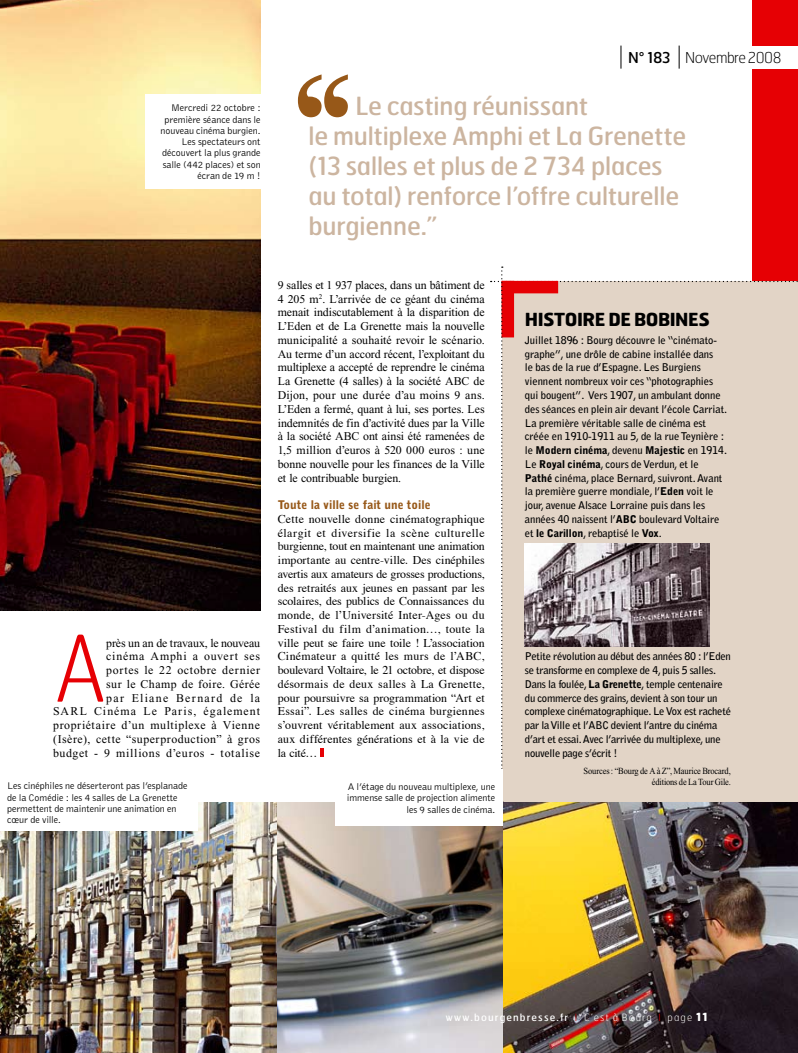
<style>
.page{position:relative;width:798px;height:1053px;background:#fff}
.page>*{position:absolute;margin:0;border:0;box-sizing:border-box;transform-origin:0 0}
.t1{font:100 91.62px "Hermes";color:#e60004}
.t2{font:25px/30px "Hermes";letter-spacing:-.01em;color:#ccb5a0}
.t3{font:700 18px "Hermes";letter-spacing:-.025em;color:#000}
.t4{font:100 15px "Hermes";letter-spacing:-.035em;color:#000}
.t5{font:11.88px/13.8px "Times New Roman";letter-spacing:.045em;color:#000;text-align:right}
.t6{font:11.88px/13.8px "Times";letter-spacing:.01em;color:#000}
.t7{font:700 10.62px/13.8px "Bell Gothic";letter-spacing:-.01em;color:#000}
.t8{font:300 10px/11.2px "Bell Gothic";letter-spacing:-.005em;color:#000;text-align:right}
.t9{font:10px "Hermes";letter-spacing:.115em;color:#fff}
.t10{font:9.38px/11.9px "Times New Roman";letter-spacing:-.015em;color:#000;text-align:right;scale:.9 1}
.s1{font-weight:400}
.s2{font-family:"Bell Gothic";font-weight:900;color:#975818}
.s3{font-weight:900}
.s4{font-weight:100;color:#e60004}
.s5{font-weight:100}
.s6{font-weight:700;font-size:11.25px}
</style>
<div class="page">
<img style="left:0;top:0;width:260px;height:609px">
<svg style="left:0;top:609px;width:260px;height:2px"></svg>
<div style="left:145px;top:94px;width:123px;height:95px;background:#fff"></div>
<div style="left:752px;top:0;width:45px;height:1052px;background:#e60004"></div>
<div style="left:625px;top:46px;width:172px;height:22px;background:#fff"></div>
<svg style="left:620px;top:46px;width:1px;height:23px"></svg>
<svg style="left:678px;top:46px;width:1px;height:23px"></svg>
<svg style="left:298px;top:74px;width:50px;height:43px"></svg>
<img style="left:0;top:802px;width:797px;height:250px">
<svg style="left:320px;top:748px;width:3px;height:9px"></svg>
<svg style="left:490px;top:266px;width:308px;height:536px;background:#e3d3c6"></svg>
<div style="left:335px;top:769px;width:167px;height:57px;background:#fff"></div>
<div style="left:0;top:774px;width:197px;height:56px;background:#fff"></div>
<img style="left:524px;top:544px;width:185px;height:102px">
<p class="t8" style="left:160px;top:103px;width:102px">Mercredi 22 octobre : première séance dans le nouveau cinéma burgien.<br>Les spectateurs ont découvert la plus grande salle (442 places) et son écran de 19 m !</p>
<p class="t1" style="left:53px;top:610px;width:56px">A</p>
<p class="t5" style="left:53px;top:635px;width:208px">près un an de travaux, le nouveau<br>cinéma Amphi a ouvert ses<br>portes le 22 octobre dernier<br>sur le Champ de foire. Gérée<br>par Eliane Bernard de la<br>SARL Cinéma Le Paris, également propriétaire d’un multiplexe à Vienne (Isère), cette “superproduction” à gros budget - 9 millions d’euros - totalise</p>
<p class="t8" style="left:7px;top:780px;width:182px;text-align:left">Les cinéphiles ne déserteront pas l’esplanade de la Comédie : les 4 salles de La Grenette permettent de maintenir une animation en cœur de ville.</p>
<p class="t4" style="left:628px;top:48px;width:155px"><span class="s1">N° 183</span> Novembre 2008</p>
<p class="t2" style="left:308px;top:90px;width:379px;text-indent:47px">Le casting réunissant<br>le multiplexe Amphi et La Grenette (13 salles et plus de 2 734 places au total) renforce l’offre culturelle burgienne.”</p>
<p class="t5" style="left:278px;top:278px;width:208px;text-align:justify">9 salles et 1 937 places, dans un bâtiment de 4 205 m<sup>2</sup>. L’arrivée de ce géant du cinéma menait indiscutablement à la disparition de L’Eden et de La Grenette mais la nouvelle municipalité a souhaité revoir le scénario.<br>Au terme d’un accord récent, l’exploitant du multiplexe a accepté de reprendre le cinéma La Grenette (4 salles) à la société ABC de Dijon, pour une durée d’au moins 9 ans.<br>L’Eden a fermé, quant à lui, ses portes. Les indemnités de fin d’activité dues par la Ville à la société ABC ont ainsi été ramenées de 1,5 million d’euros à 520 000 euros : une bonne nouvelle pour les finances de la Ville et le contribuable burgien.</p>
<p class="t6" style="left:278px;top:497px;width:208px"><span class="s2">Toute la ville se fait une toile<br></span>Cette nouvelle donne cinématographique élargit et diversifie la scène culturelle burgienne, tout en maintenant une animation importante au centre-ville. Des cinéphiles avertis aux amateurs de grosses productions, des retraités aux jeunes en passant par les scolaires, des publics de Connaissances du monde, de l’Université Inter-Ages ou du Festival du film d’animation…, toute la ville peut se faire une toile ! L’association Cinémateur a quitté les murs de l’ABC, boulevard Voltaire, le 21 octobre, et dispose désormais de deux salles à La Grenette, pour poursuivre sa programmation “Art et Essai”. Les salles de cinéma burgiennes s’ouvrent véritablement aux associations, aux différentes générations et à la vie de la cité…</p>
<p class="t8" style="left:347px;top:781px;width:150px">A l’étage du nouveau multiplexe, une immense salle de projection alimente les 9 salles de cinéma.</p>
<p class="t3" style="left:524px;top:308px;width:186px">HISTOIRE DE BOBINES</p>
<p class="t7" style="left:524px;top:333px;width:204px">Juillet 1896 : Bourg découvre le “cinémato&shy;graphe”, une drôle de cabine installée dans<br>le bas de la rue d’Espagne. Les Burgiens viennent nombreux voir ces “photographies qui bougent”. Vers 1907, un ambulant donne des séances en plein air devant l’école Carriat.<br>La première véritable salle de cinéma est créée en 1910-1911 au 5, de la rue Teynière : le <span class="s3">Modern cinéma</span>, devenu <span class="s3">Majestic</span> en 1914.<br>Le <span class="s3">Royal cinéma</span>, cours de Verdun, et le <span class="s3">Pathé</span> cinéma, place Bernard, suivront. Avant la première guerre mondiale, l’<span class="s3">Eden</span> voit le jour, avenue Alsace Lorraine puis dans les années 40 naissent l’<span class="s3">ABC</span> boulevard Voltaire et <span class="s3">le Carillon</span>, rebaptisé le <span class="s3">Vox</span>.</p>
<p class="t7" style="left:524px;top:649px;width:207px">Petite révolution au début des années 80 : l’Eden se transforme en complexe de 4, puis 5 salles.<br>Dans la foulée, <span class="s3">La Grenette</span>, temple centenaire du commerce des grains, devient à son tour un complexe cinématographique. Le Vox est racheté par la Ville et l’ABC devient l’antre du cinéma d’art et essai. Avec l’arrivée du multiplexe, une nouvelle page s’écrit !</p>
<p class="t10" style="left:583px;top:764px;width:165px">Sources : “Bourg de A à Z”, Maurice Brocard, éditions de La Tour Gile.</p>
<p class="t9" style="left:445px;top:1010px;width:263px">www.bourgenbresse.fr <span class="s4">I</span> <span class="s5">C’est à Bourg</span> <span class="s4">I</span> <span class="s5">page</span> <span class="s6">11</span></p>
</div>
